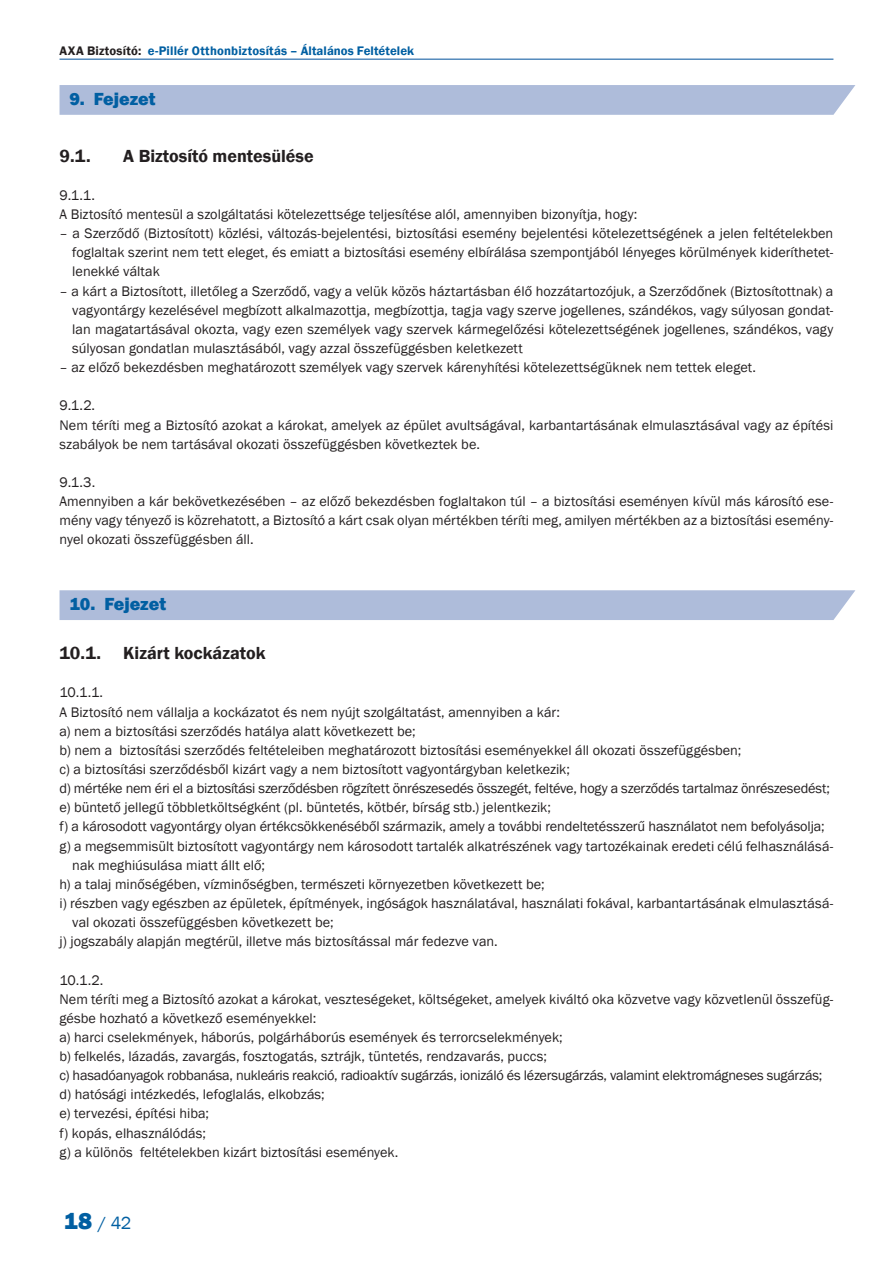
<style>
.page{position:relative;width:893px;height:1263px;background:#fff}
.page>*{position:absolute;margin:0;border:0;box-sizing:border-box;transform-origin:0 0}
.t1{font:600 18px "Franklin Gothic";color:#231f20}
.t2{font:800 18px "Franklin Gothic";color:#015fa2}
.t3{font:18px "Franklin Gothic";color:#015fa2}
.t4{font:14.25px/19.2px "Franklin Gothic";color:#231f20}
.t5{font:14.25px "Franklin Gothic";letter-spacing:-.02em;color:#231f20}
.t6{font:600 12.75px "Franklin Gothic";letter-spacing:.015em;color:#015fa2}
.s1{color:#231f20}
.s2{font-weight:800;font-size:24px}
</style>
<div class="page">
<hr style="left:60px;top:59px;width:773px;height:1px;background:#01519b">
<div style="left:60px;top:85px;width:795px;height:30px;background:#aebcda"></div>
<div style="left:60px;top:590px;width:795px;height:30px;background:#aebcda"></div>
<p class="t6" style="left:60px;top:43px;width:356px"><span class="s1">AXA Biztosító:</span> e-Pillér Otthonbiztosítás – Általános Feltételek</p>
<p class="t2" style="left:70px;top:87px;width:87px">9. Fejezet</p>
<p class="t1" style="left:60px;top:144px;width:33px">9.1.</p>
<p class="t1" style="left:123px;top:144px;width:192px">A Biztosító mentesülése</p>
<p class="t4" style="left:60px;top:186px;width:579px">9.1.1.<br>A Biztosító mentesül a szolgáltatási kötelezettsége teljesítése alól, amennyiben bizonyítja, hogy:</p>
<p class="t4" style="left:72px;top:224px;width:763px;text-align:justify;text-indent:-13px">– a Szerződő (Biztosított) közlési, változás-bejelentési, biztosítási esemény bejelentési kötelezettségének a jelen feltételekben foglaltak szerint nem tett eleget, és emiatt a biztosítási esemény elbírálása szempontjából lényeges körülmények kideríthetet&shy;lenekké váltak</p>
<p class="t4" style="left:72px;top:281px;width:763px;text-align:justify;text-indent:-13px">– a kárt a Biztosított, illetőleg a Szerződő, vagy a velük közös háztartásban élő hozzátartozójuk, a Szerződőnek (Biztosítottnak) a vagyontárgy kezelésével megbízott alkalmazottja, megbízottja, tagja vagy szerve jogellenes, szándékos, vagy súlyosan gondat&shy;lan magatartásával okozta, vagy ezen személyek vagy szervek kármegelőzési kötelezettségének jogellenes, szándékos, vagy súlyosan gondatlan mulasztásából, vagy azzal összefüggésben keletkezett</p>
<p class="t4" style="left:60px;top:358px;width:698px">– az előző bekezdésben meghatározott személyek vagy szervek kárenyhítési kötelezettségüknek nem tettek eleget.</p>
<p class="t4" style="left:60px;top:396px;width:775px">9.1.2.<br>Nem téríti meg a Biztosító azokat a károkat, amelyek az épület avultságával, karbantartásának elmulasztásával vagy az építési szabályok be nem tartásával okozati összefüggésben következtek be.</p>
<p class="t4" style="left:60px;top:473px;width:775px">9.1.3.<br>Amennyiben a kár bekövetkezésében – az előző bekezdésben foglaltakon túl – a biztosítási eseményen kívül más károsító ese&shy;mény vagy tényező is közrehatott, a Biztosító a kárt csak olyan mértékben téríti meg, amilyen mértékben az a biztosítási esemén - nyel okozati összefüggésben áll.</p>
<p class="t2" style="left:70px;top:593px;width:98px">10. Fejezet</p>
<p class="t1" style="left:60px;top:642px;width:207px">10.1. Kizárt kockázatok</p>
<p class="t4" style="left:60px;top:683px;width:45px">10.1.1.</p>
<p class="t4" style="left:60px;top:702px;width:502px">A Biztosító nem vállalja a kockázatot és nem nyújt szolgáltatást, amennyiben a kár:</p>
<p class="t4" style="left:60px;top:722px;width:358px">a) nem a biztosítási szerződés hatálya alatt következett be;</p>
<p class="t4" style="left:60px;top:741px;width:683px">b) nem a biztosítási szerződés feltételeiben meghatározott biztosítási eseményekkel áll okozati összefüggésben;</p>
<p class="t4" style="left:60px;top:760px;width:512px">c) a biztosítási szerződésből kizárt vagy a nem biztosított vagyontárgyban keletkezik;</p>
<p class="t5" style="left:60px;top:779px;width:772px">d) mértéke nem éri el a biztosítási szerződésben rögzített önrészesedés összegét, feltéve, hogy a szerződés tartalmaz önrészesedést;</p>
<p class="t4" style="left:60px;top:798px;width:493px">e) büntető jellegű többletköltségként (pl. büntetés, kötbér, bírság stb.) jelentkezik;</p>
<p class="t4" style="left:60px;top:817px;width:766px">f) a károsodott vagyontárgy olyan értékcsökkenéséből származik, amely a további rendeltetésszerű használatot nem befolyásolja;</p>
<p class="t4" style="left:60px;top:836px;width:775px">g) a megsemmisült biztosított vagyontárgy nem károsodott tartalék alkatrészének vagy tartozékainak eredeti célú felhasználásá-</p>
<p class="t4" style="left:72px;top:856px;width:194px">nak meghiúsulása miatt állt elő;</p>
<p class="t4" style="left:60px;top:875px;width:487px">h) a talaj minőségében, vízminőségben, természeti környezetben következett be;</p>
<p class="t4" style="left:60px;top:894px;width:775px">i) részben vagy egészben az épületek, építmények, ingóságok használatával, használati fokával, karbantartásának elmulasztásá-</p>
<p class="t4" style="left:72px;top:913px;width:263px">val okozati összefüggésben következett be;</p>
<p class="t4" style="left:60px;top:932px;width:440px">j) jogszabály alapján megtérül, illetve más biztosítással már fedezve van.</p>
<p class="t4" style="left:60px;top:970px;width:775px">10.1.2.<br>Nem téríti meg a Biztosító azokat a károkat, veszteségeket, költségeket, amelyek kiváltó oka közvetve vagy közvetlenül összefüg&shy;gésbe hozható a következő eseményekkel:<br>a) harci cselekmények, háborús, polgárháborús események és terrorcselekmények;<br>b) felkelés, lázadás, zavargás, fosztogatás, sztrájk, tüntetés, rendzavarás, puccs;<br>c) hasadóanyagok robbanása, nukleáris reakció, radioaktív sugárzás, ionizáló és lézersugárzás, valamint elektromágneses sugárzás; d) hatósági intézkedés, lefoglalás, elkobzás;<br>e) tervezési, építési hiba;<br>f) kopás, elhasználódás;<br>g) a különös feltételekben kizárt biztosítási események.</p>
<p class="t3" style="left:64px;top:1212px;width:69px"><span class="s2">18</span> / 42</p>
</div>
